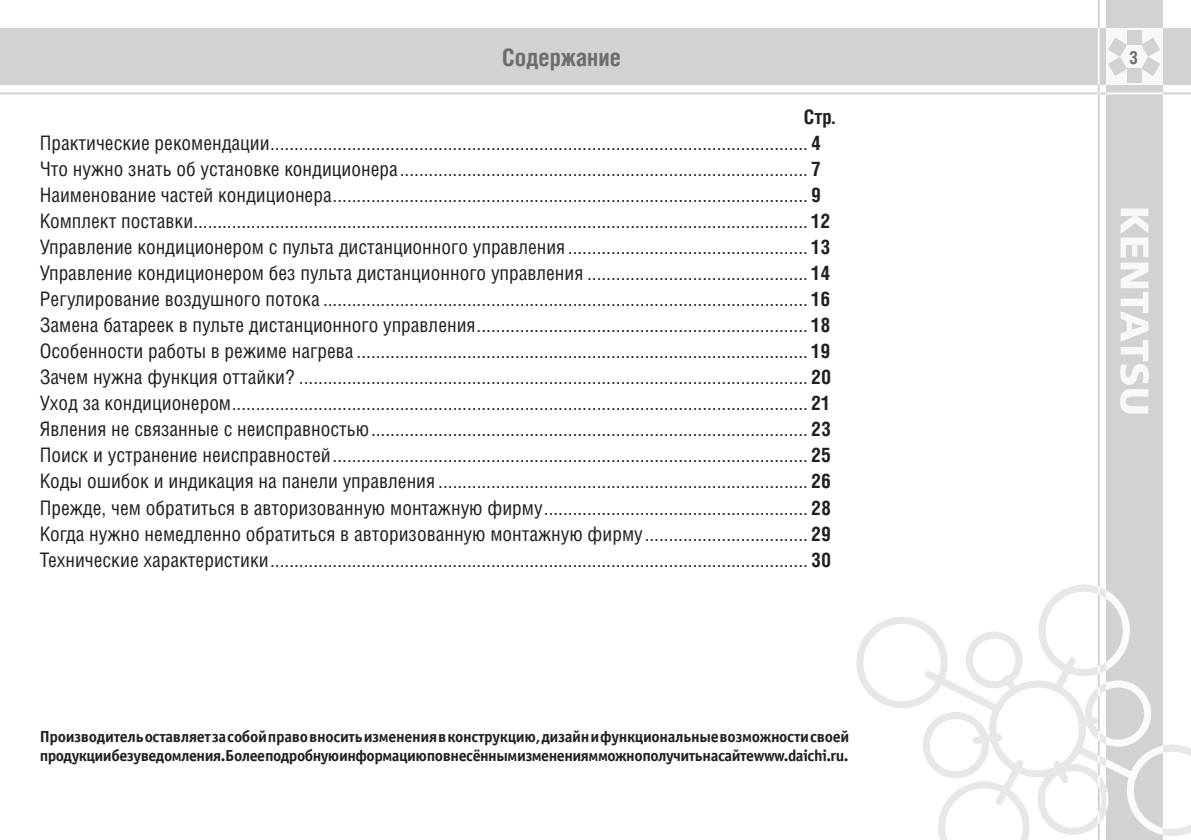
<style>
.page{position:relative;width:1191px;height:840px;background:#fff}
.page>*{position:absolute;margin:0;border:0;box-sizing:border-box;transform-origin:0 0}
.t1{font:700 24px "Helios Cond";color:#6c6d70}
.t2{font:20px/26px "Helios Cond";color:#231f20}
.t3{font:700 18px "Helios Cond";color:#6c6d70}
.t4{font:700 16px/19.2px "Officina Sans C";letter-spacing:-.02em;color:#231f20}
.s1{font-weight:700}
</style>
<div class="page">
<div style="left:0;top:28px;width:1191px;height:57px;background:#d1d2d4"></div>
<div style="left:1106px;top:0;width:56px;height:839px;background:#d1d2d4"></div>
<hr style="left:1097px;top:0;width:2px;height:839px;background:#d1d2d4">
<hr style="left:0;top:92px;width:1191px;height:2px;background:#d1d2d4">
<svg style="left:856px;top:582px;width:335px;height:257px"></svg>
<svg style="left:1141px;top:38px;width:19px;height:38px"></svg>
<svg style="left:1108px;top:38px;width:19px;height:38px"></svg>
<svg style="left:1120px;top:208px;width:28px;height:205px"></svg>
<p class="t1" style="left:502px;top:43px;width:120px">Содержание</p>
<p class="t3" style="left:1129px;top:46px;width:11px">3</p>
<p class="t2" style="left:40px;top:103px;width:797px;text-indent:764px"><span class="s1">Стр.<br></span>Практические рекомендации................................................................................................................ <span class="s1">4<br></span>Что нужно знать об установке кондиционера..................................................................................... <span class="s1">7<br></span>Наименование частей кондиционера................................................................................................... <span class="s1">9<br></span>Комплект поставки................................................................................................................................ <span class="s1">12<br></span>Управление кондиционером c пульта дистанционного управления .................................................. <span class="s1">13<br></span>Управление кондиционером без пульта дистанционного управления .............................................. <span class="s1">14<br></span>Регулирование воздушного потока ..................................................................................................... <span class="s1">16<br></span>Замена батареек в пульте дистанционного управления..................................................................... <span class="s1">18<br></span>Особенности работы в режиме нагрева .............................................................................................. <span class="s1">19<br></span>Зачем нужна функция оттайки? .......................................................................................................... <span class="s1">20<br></span>Уход за кондиционером........................................................................................................................ <span class="s1">21<br></span>Явления не связанные с неисправностью........................................................................................... <span class="s1">23<br></span>Поиск и устранение неисправностей................................................................................................... <span class="s1">25<br></span>Коды ошибок и индикация на панели управления ............................................................................. <span class="s1">26<br></span>Прежде, чем обратиться в авторизованную монтажную фирму....................................................... <span class="s1">28<br></span>Когда нужно немедленно обратиться в авторизованную монтажную фирму.................................. <span class="s1">29<br></span>Технические характеристики................................................................................................................ <span class="s1">30</span></p>
<p class="t4" style="left:40px;top:726px;width:811px">Производитель оставляет за собой право вносить изменения в конструкцию, дизайн и функциональные возможности своей продукции без уведомления. Более подробную информацию по внесённым изменениям можно получить на сайте www.daichi.ru.</p>
</div>
